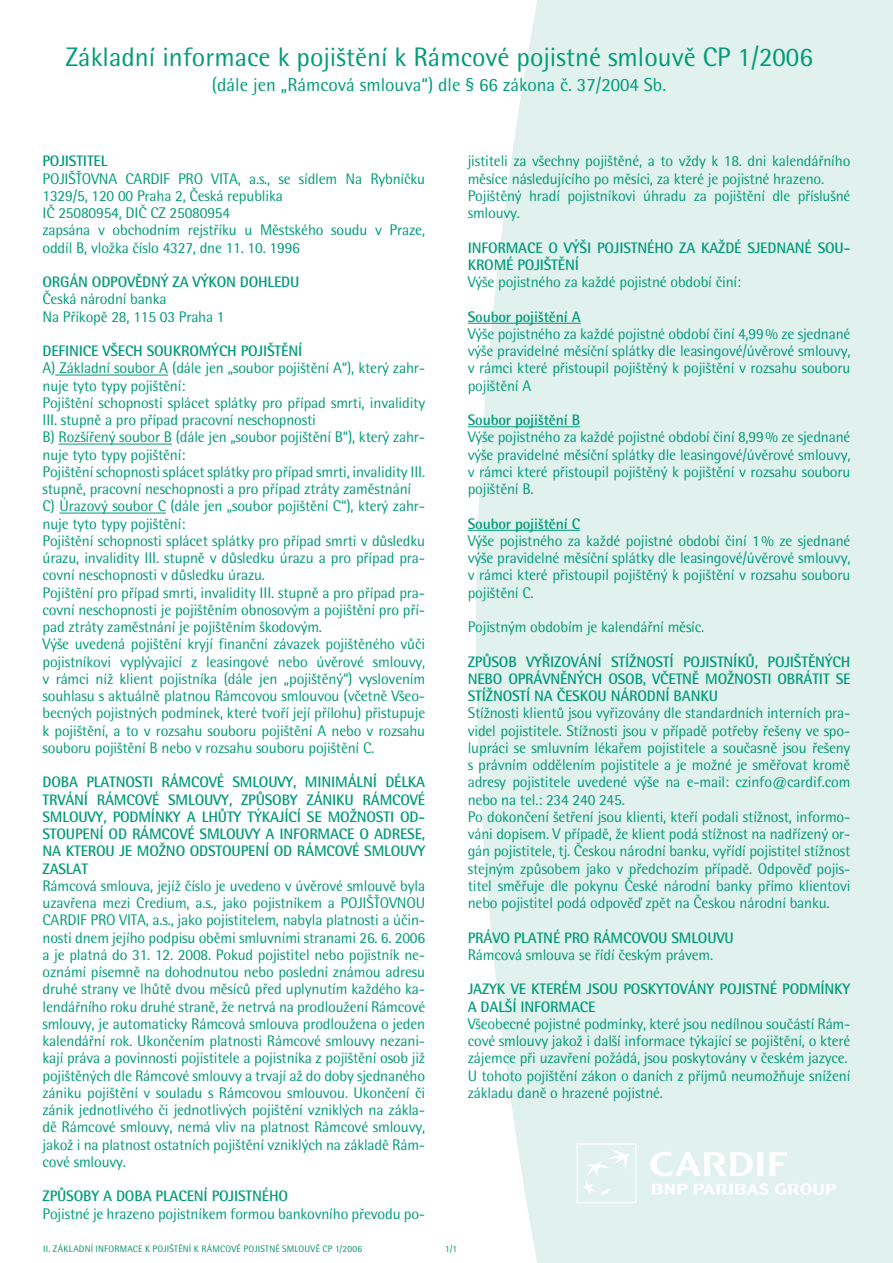
<style>
.page{position:relative;width:893px;height:1263px;background:#fff}
.page>*{position:absolute;margin:0;border:0;box-sizing:border-box;transform-origin:0 0}
.t1{font:30px "Rotis Semi Sans CE";color:#009b7a}
.t2{font:21px "Rotis Semi Sans CE";color:#009b7a}
.t3{font:17.25px/17.2px "Rotis Semi Sans CE";letter-spacing:-.01em;color:#009b7a}
.t4{font:700 17.25px/17.2px "Rotis Semi Sans CE";letter-spacing:-.01em;color:#009b7a;text-align:justify}
.t5{font:10.5px "Rotis Semi Sans CE";letter-spacing:.02em;color:#009370}
.t6{font:10.5px "Rotis Semi Sans CE";color:#009b7a}
</style>
<div class="page">
<div style="left:476px;top:0;width:417px;height:1263px;background:#e1f1ed"></div>
<hr style="left:55px;top:375px;width:113px;height:1px;background:#009b7a">
<hr style="left:59px;top:444px;width:113px;height:1px;background:#009b7a">
<hr style="left:59px;top:513px;width:107px;height:1px;background:#009b7a">
<hr style="left:468px;top:323px;width:113px;height:1px;background:#009b7a">
<hr style="left:468px;top:426px;width:112px;height:1px;background:#009b7a">
<hr style="left:468px;top:530px;width:112px;height:1px;background:#009b7a">
<svg style="left:576px;top:1143px;width:60px;height:60px"></svg>
<svg style="left:652px;top:1184px;width:36px;height:10px"></svg>
<svg style="left:694px;top:1183px;width:75px;height:12px"></svg>
<svg style="left:775px;top:1183px;width:61px;height:12px"></svg>
<svg style="left:650px;top:1152px;width:113px;height:24px"></svg>
<svg style="left:769px;top:1152px;width:18px;height:24px"></svg>
<h1 class="t1" style="left:65px;top:43px;width:749px">Základní informace k pojištění k Rámcové pojistné smlouvě CP 1/2006</h1>
<p class="t2" style="left:212px;top:75px;width:456px">(dále jen „Rámcová smlouva“) dle § 66 zákona č. 37/2004 Sb.</p>
<p class="t4" style="left:43px;top:153px;width:66px">POJISTITEL</p>
<p class="t3" style="left:43px;top:170px;width:384px">POJIŠŤOVNA CARDIF PRO VITA, a.s., se sídlem Na Rybníčku 1329/5, 120 00 Praha 2, Česká republika<br>IČ 25080954, DIČ CZ 25080954<br>zapsána v obchodním rejstříku u Městského soudu v Praze, oddíl B, vložka číslo 4327, dne 11. 10. 1996</p>
<p class="t4" style="left:43px;top:273px;width:258px">ORGÁN ODPOVĚDNÝ ZA VÝKON DOHLEDU</p>
<p class="t3" style="left:43px;top:291px;width:184px">Česká národní banka<br>Na Příkopě 28, 115 03 Praha 1</p>
<p class="t4" style="left:43px;top:342px;width:261px">DEFINICE VŠECH SOUKROMÝCH POJIŠTĚNÍ</p>
<p class="t3" style="left:43px;top:360px;width:384px">A) Základní soubor A (dále jen „soubor pojištění A“), který zahr&shy;nuje tyto typy pojištění:<br>Pojištění schopnosti splácet splátky pro případ smrti, invalidity III. stupně a pro případ pracovní neschopnosti<br>B) Rozšířený soubor B (dále jen „soubor pojištění B“), který zahr&shy;nuje tyto typy pojištění:<br>Pojištění schopnosti splácet splátky pro případ smrti, invalidity III. stupně, pracovní neschopnosti a pro případ ztráty zaměstnání C) Úrazový soubor C (dále jen „soubor pojištění C“), který zahr&shy;nuje tyto typy pojištění:<br>Pojištění schopnosti splácet splátky pro případ smrti v důsledku úrazu, invalidity III. stupně v důsledku úrazu a pro případ pra&shy;covní neschopnosti v důsledku úrazu.<br>Pojištění pro případ smrti, invalidity III. stupně a pro případ pra&shy;covní neschopnosti je pojištěním obnosovým a pojištění pro pří&shy;pad ztráty zaměstnání je pojištěním škodovým.<br>Výše uvedená pojištění kryjí finanční závazek pojištěného vůči pojistníkovi vyplývající z leasingové nebo úvěrové smlouvy, v rámci níž klient pojistníka (dále jen „pojištěný“) vyslovením souhlasu s aktuálně platnou Rámcovou smlouvou (včetně Všeo&shy;becných pojistných podmínek, které tvoří její přílohu) přistupuje k pojištění, a to v rozsahu souboru pojištění A nebo v rozsahu souboru pojištění B nebo v rozsahu souboru pojištění C.</p>
<p class="t4" style="left:43px;top:774px;width:384px">DOBA PLATNOSTI RÁMCOVÉ SMLOUVY, MINIMÁLNÍ DÉLKA TRVÁNÍ RÁMCOVÉ SMLOUVY, ZPŮSOBY ZÁNIKU RÁMCOVÉ SMLOUVY, PODMÍNKY A LHŮTY TÝKAJÍCÍ SE MOŽNOSTI OD-STOUPENÍ OD RÁMCOVÉ SMLOUVY A INFORMACE O ADRESE, NA KTEROU JE MOŽNO ODSTOUPENÍ OD RÁMCOVÉ SMLOUVY ZASLAT</p>
<p class="t3" style="left:43px;top:877px;width:384px;text-align:justify">Rámcová smlouva, jejíž číslo je uvedeno v úvěrové smlouvě byla uzavřena mezi Credium, a.s., jako pojistníkem a POJIŠŤOVNOU CARDIF PRO VITA, a.s., jako pojistitelem, nabyla platnosti a účin&shy;nosti dnem jejího podpisu oběmi smluvními stranami 26. 6. 2006 a je platná do 31. 12. 2008. Pokud pojistitel nebo pojistník ne&shy;oznámí písemně na dohodnutou nebo poslední známou adresu druhé strany ve lhůtě dvou měsíců před uplynutím každého ka&shy;lendářního roku druhé straně, že netrvá na prodloužení Rámcové smlouvy, je automaticky Rámcová smlouva prodloužena o jeden kalendářní rok. Ukončením platnosti Rámcové smlouvy nezani&shy;kají práva a povinnosti pojistitele a pojistníka z pojištění osob již pojištěných dle Rámcové smlouvy a trvají až do doby sjednaného zániku pojištění v souladu s Rámcovou smlouvou. Ukončení či zánik jednotlivého či jednotlivých pojištění vzniklých na zákla&shy;dě Rámcové smlouvy, nemá vliv na platnost Rámcové smlouvy, jakož i na platnost ostatních pojištění vzniklých na základě Rám&shy;cové smlouvy.</p>
<p class="t4" style="left:43px;top:1188px;width:247px">ZPŮSOBY A DOBA PLACENÍ POJISTNÉHO</p>
<p class="t3" style="left:43px;top:1205px;width:384px">Pojistné je hrazeno pojistníkem formou bankovního převodu po-</p>
<p class="t5" style="left:43px;top:1243px;width:320px">II. ZÁKLADNÍ INFORMACE K POJIŠTĚNÍ K RÁMCOVÉ POJISTNÉ SMLOUVĚ CP 1/2006</p>
<p class="t6" style="left:445px;top:1243px;width:13px">1/1</p>
<p class="t3" style="left:468px;top:153px;width:384px">jistiteli za všechny pojištěné, a to vždy k 18. dni kalendářního měsíce následujícího po měsíci, za které je pojistné hrazeno.<br>Pojištěný hradí pojistníkovi úhradu za pojištění dle příslušné smlouvy.</p>
<p class="t4" style="left:468px;top:239px;width:384px">INFORMACE O VÝŠI POJISTNÉHO ZA KAŽDÉ SJEDNANÉ SOU-<br>KROMÉ POJIŠTĚNÍ</p>
<p class="t3" style="left:468px;top:273px;width:275px">Výše pojistného za každé pojistné období činí:</p>
<p class="t4" style="left:468px;top:308px;width:114px">Soubor pojištění A</p>
<p class="t3" style="left:468px;top:325px;width:384px;text-align:justify">Výše pojistného za každé pojistné období činí 4,99 % ze sjednané výše pravidelné měsíční splátky dle leasingové/úvěrové smlouvy, v rámci které přistoupil pojištěný k pojištění v rozsahu souboru pojištění A</p>
<p class="t4" style="left:468px;top:411px;width:114px">Soubor pojištění B</p>
<p class="t3" style="left:468px;top:429px;width:384px;text-align:justify">Výše pojistného za každé pojistné období činí 8,99 % ze sjednané výše pravidelné měsíční splátky dle leasingové/úvěrové smlouvy, v rámci které přistoupil pojištěný k pojištění v rozsahu souboru pojištění B.</p>
<p class="t4" style="left:468px;top:515px;width:114px">Soubor pojištění C</p>
<p class="t3" style="left:468px;top:532px;width:384px;text-align:justify">Výše pojistného za každé pojistné období činí 1 % ze sjednané výše pravidelné měsíční splátky dle leasingové/úvěrové smlouvy, v rámci které přistoupil pojištěný k pojištění v rozsahu souboru pojištění C.</p>
<p class="t3" style="left:468px;top:618px;width:238px">Pojistným obdobím je kalendářní měsíc.</p>
<p class="t4" style="left:468px;top:653px;width:384px">ZPŮSOB VYŘIZOVÁNÍ STÍŽNOSTÍ POJISTNÍKŮ, POJIŠTĚNÝCH NEBO OPRÁVNĚNÝCH OSOB, VČETNĚ MOŽNOSTI OBRÁTIT SE STÍŽNOSTÍ NA ČESKOU NÁRODNÍ BANKU</p>
<p class="t3" style="left:468px;top:705px;width:384px">Stížnosti klientů jsou vyřizovány dle standardních interních pra&shy;videl pojistitele. Stížnosti jsou v případě potřeby řešeny ve spo&shy;lupráci se smluvním lékařem pojistitele a současně jsou řešeny s právním oddělením pojistitele a je možné je směřovat kromě adresy pojistitele uvedené výše na e-mail: czinfo@cardif.com nebo na tel.: 234 240 245.<br>Po dokončení šetření jsou klienti, kteří podali stížnost, informo&shy;váni dopisem. V případě, že klient podá stížnost na nadřízený or&shy;gán pojistitele, tj. Českou národní banku, vyřídí pojistitel stížnost stejným způsobem jako v předchozím případě. Odpověď pojis&shy;titel směřuje dle pokynu České národní banky přímo klientovi nebo pojistitel podá odpověď zpět na Českou národní banku.</p>
<p class="t4" style="left:468px;top:929px;width:268px">PRÁVO PLATNÉ PRO RÁMCOVOU SMLOUVU</p>
<p class="t3" style="left:468px;top:946px;width:247px">Rámcová smlouva se řídí českým právem.</p>
<p class="t4" style="left:468px;top:981px;width:384px">JAZYK VE KTERÉM JSOU POSKYTOVÁNY POJISTNÉ PODMÍNKY<br>A DALŠÍ INFORMACE</p>
<p class="t3" style="left:468px;top:1015px;width:384px">Všeobecné pojistné podmínky, které jsou nedílnou součástí Rám&shy;cové smlouvy jakož i další informace týkající se pojištění, o které zájemce při uzavření požádá, jsou poskytovány v českém jazyce.<br>U tohoto pojištění zákon o daních z příjmů neumožňuje snížení základu daně o hrazené pojistné.</p>
</div>
